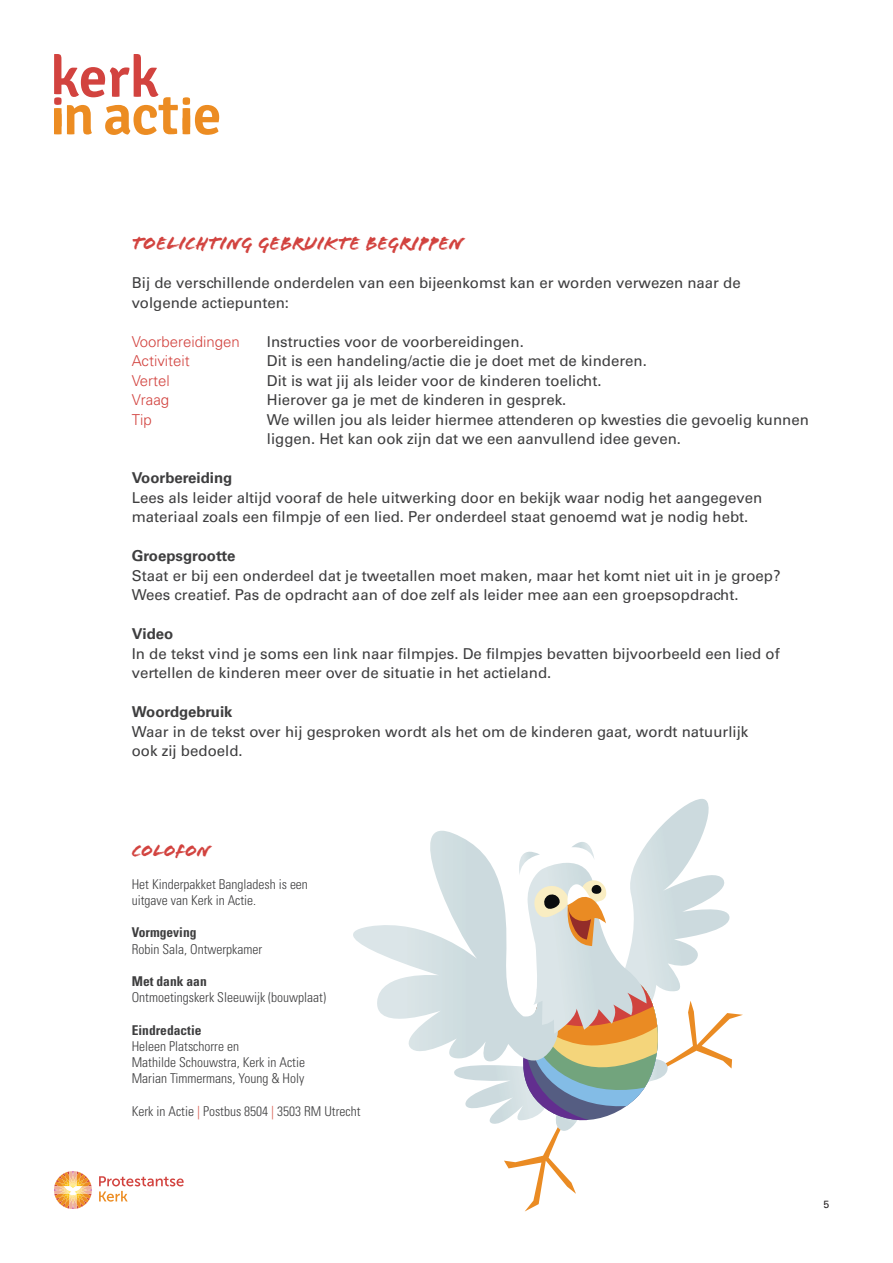
<style>
.page{position:relative;width:893px;height:1263px;background:#fff}
.page>*{position:absolute;margin:0;border:0;box-sizing:border-box;transform-origin:0 0}
.t1{font:19.5px "Flood Std";color:#d2433f}
.t2{font:18px "Flood Std";color:#d2433f}
.t3{font:15px/19.5px "Univers LT Std";color:#3e3e3f}
.t4{font:700 15px "Univers LT Std";color:#3e3e3f}
.t5{font:300 15px "Univers LT Std";color:#d2433f}
.t6{font:300 condensed 13.5px/16.2px "Univers LT Std";color:#3e3e3f}
.t7{font:700 condensed 13.5px "Univers LT Std";color:#3e3e3f}
.t8{font:10.5px "Univers LT Std";color:#231f20}
.s1{color:#d6584c}
</style>
<div class="page">
<svg style="left:99px;top:1176px;width:85px;height:26px"></svg>
<svg style="left:54px;top:1171px;width:38px;height:38px"></svg>
<svg style="left:353px;top:831px;width:97px;height:224px"></svg>
<svg style="left:450px;top:799px;width:293px;height:412px"></svg>
<svg style="left:54px;top:54px;width:165px;height:81px"></svg>
<p class="t1" style="left:132px;top:232px;width:333px">TOELICHTING GEBRUIKTE BEGRIPPEN</p>
<p class="t3" style="left:132px;top:273px;width:610px">Bij de verschillende onderdelen van een bijeenkomst kan er worden verwezen naar de volgende actiepunten:</p>
<p class="t5" style="left:132px;top:332px;width:110px">Voorbereidingen</p>
<p class="t3" style="left:267px;top:332px;width:259px">Instructies voor de voorbereidingen.</p>
<p class="t5" style="left:132px;top:352px;width:60px">Activiteit</p>
<p class="t3" style="left:267px;top:351px;width:382px">Dit is een handeling/actie die je doet met de kinderen.</p>
<p class="t5" style="left:132px;top:371px;width:40px">Vertel</p>
<p class="t3" style="left:267px;top:371px;width:336px">Dit is wat jij als leider voor de kinderen toelicht.</p>
<p class="t5" style="left:132px;top:391px;width:39px">Vraag</p>
<p class="t3" style="left:267px;top:390px;width:301px">Hierover ga je met de kinderen in gesprek.</p>
<p class="t5" style="left:132px;top:410px;width:22px">Tip</p>
<p class="t3" style="left:267px;top:410px;width:544px">We willen jou als leider hiermee attenderen op kwesties die gevoelig kunnen liggen. Het kan ook zijn dat we een aanvullend idee geven.</p>
<p class="t4" style="left:132px;top:469px;width:102px">Voorbereiding</p>
<p class="t3" style="left:132px;top:488px;width:632px">Lees als leider altijd vooraf de hele uitwerking door en bekijk waar nodig het aangegeven materiaal zoals een filmpje of een lied. Per onderdeel staat genoemd wat je nodig hebt.</p>
<p class="t4" style="left:132px;top:547px;width:105px">Groepsgrootte</p>
<p class="t3" style="left:132px;top:566px;width:650px">Staat er bij een onderdeel dat je tweetallen moet maken, maar het komt niet uit in je groep?<br>Wees creatief. Pas de opdracht aan of doe zelf als leider mee aan een groepsopdracht.</p>
<p class="t4" style="left:132px;top:625px;width:43px">Video</p>
<p class="t3" style="left:132px;top:644px;width:649px">In de tekst vind je soms een link naar filmpjes. De filmpjes bevatten bijvoorbeeld een lied of vertellen de kinderen meer over de situatie in het actieland.</p>
<p class="t4" style="left:132px;top:703px;width:102px">Woordgebruik</p>
<p class="t3" style="left:132px;top:722px;width:618px">Waar in de tekst over hij gesproken wordt als het om de kinderen gaat, wordt natuurlijk ook zij bedoeld.</p>
<p class="t2" style="left:132px;top:841px;width:80px">COLOFON</p>
<p class="t6" style="left:132px;top:876px;width:178px">Het Kinderpakket Bangladesh is een uitgave van Kerk in Actie.</p>
<p class="t7" style="left:132px;top:924px;width:66px">Vormgeving</p>
<p class="t6" style="left:132px;top:941px;width:132px">Robin Sala, Ontwerpkamer</p>
<p class="t7" style="left:132px;top:973px;width:76px">Met dank aan</p>
<p class="t6" style="left:132px;top:989px;width:196px">Ontmoetingskerk Sleeuwijk (bouwplaat)</p>
<p class="t7" style="left:132px;top:1021px;width:71px">Eindredactie</p>
<p class="t6" style="left:132px;top:1038px;width:175px">Heleen Platschorre en<br>Mathilde Schouwstra, Kerk in Actie</p>
<p class="t6" style="left:132px;top:1070px;width:174px">Marian Timmermans, Young &amp; Holy</p>
<p class="t6" style="left:132px;top:1103px;width:230px">Kerk in Actie <span class="s1">|</span> Postbus 8504 <span class="s1">|</span> 3503 RM Utrecht</p>
<p class="t8" style="left:823px;top:1198px;width:7px">5</p>
</div>
